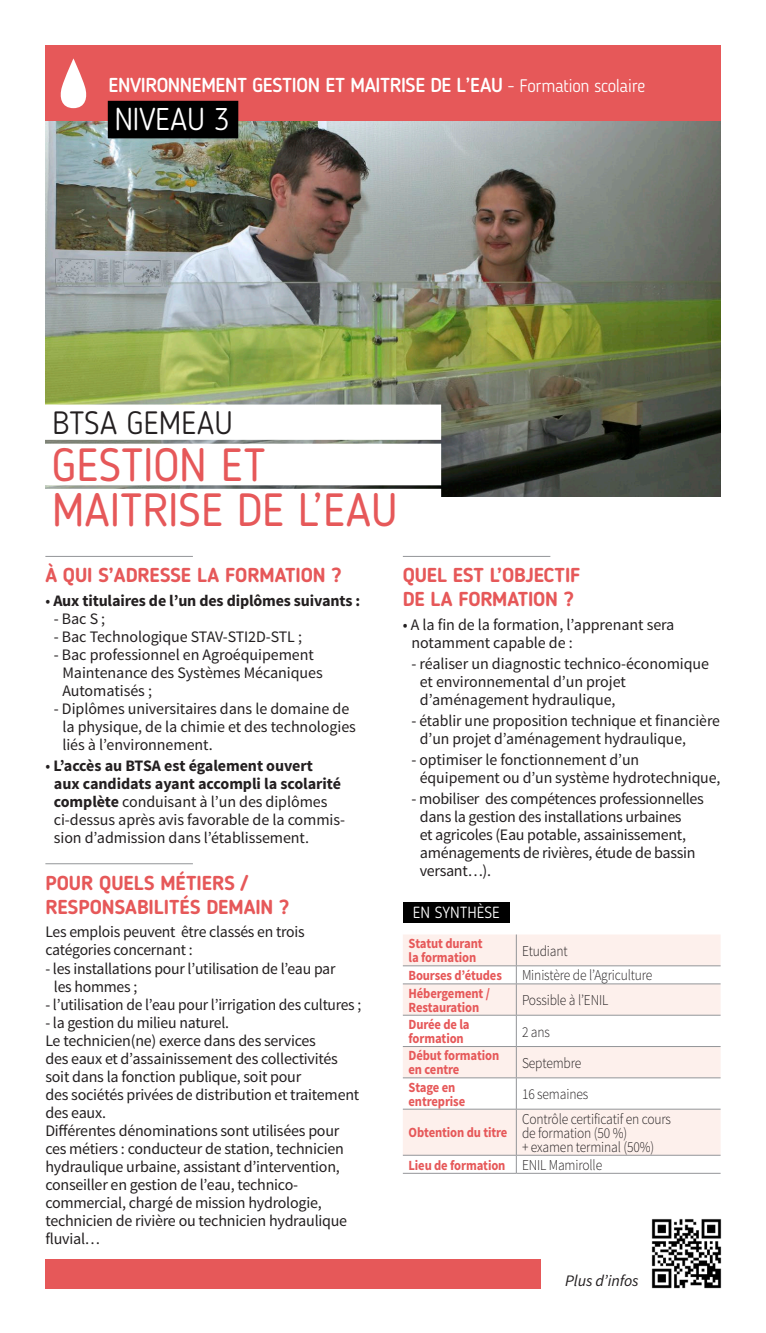
<style>
.page{position:relative;width:766px;height:1333px;background:#fff}
.page>*{position:absolute;margin:0;border:0;box-sizing:border-box;transform-origin:0 0}
.t1{font:46.2px "Blogger Sans";color:#e65859}
.t2{font:300 32px "Blogger Sans";color:#231f20}
.t3{font:300 31.2px "Blogger Sans";letter-spacing:-.01em;color:#fff}
.t4{font:700 20px/24px "Blogger Sans";letter-spacing:-.005em;color:#e65859}
.t5{font:500 20px "Blogger Sans";letter-spacing:-.02em;color:#fff}
.t6{font:16px/18px "Source Sans Pro";letter-spacing:-.015em;color:#231f20}
.t7{font:700 16px "Source Sans Pro";letter-spacing:-.01em;color:#231f20}
.t8{font:italic 16px "Source Sans Pro";letter-spacing:-.005em;color:#231f20}
.t9{font:300 16px "Blogger Sans";color:#fff}
.t10{font:300 15px/14px "Source Sans Pro";letter-spacing:-.01em;color:#231f20;scale:.9 1}
.t11{font:700 14px/14px "Source Sans Pro";letter-spacing:-.01em;color:#e65859;scale:.9 1}
.s1{font-weight:300;font-size:18px}
.s2{font-weight:400}
.s3{font-weight:700}
</style>
<div class="page">
<div style="left:45px;top:45px;width:675px;height:77px;background:#e65859"></div>
<img style="left:45px;top:122px;width:675px;height:374px">
<hr style="left:45px;top:556px;width:148px;height:1px;background:#939598">
<hr style="left:45px;top:863px;width:148px;height:1px;background:#939598">
<div style="left:44px;top:404px;width:397px;height:36px;background:#fff"></div>
<div style="left:44px;top:443px;width:397px;height:42px;background:#fff"></div>
<div style="left:44px;top:489px;width:397px;height:41px;background:#fff"></div>
<div style="left:108px;top:101px;width:130px;height:37px;background:#000"></div>
<div style="left:45px;top:1259px;width:495px;height:29px;background:#e65859"></div>
<hr style="left:403px;top:556px;width:147px;height:1px;background:#939598">
<svg style="left:60px;top:58px;width:27px;height:50px"></svg>
<div style="left:403px;top:934px;width:317px;height:220px;background:#fdf0ec"></div>
<svg style="left:403px;top:966px;width:317px;height:142px"></svg>
<hr style="left:516px;top:934px;width:1px;height:31px;background:#939598">
<hr style="left:403px;top:965px;width:113px;height:1px;background:#939598">
<hr style="left:516px;top:965px;width:204px;height:1px;background:#939598">
<svg style="left:516px;top:966px;width:1px;height:17px"></svg>
<hr style="left:403px;top:983px;width:113px;height:1px;background:#939598">
<hr style="left:516px;top:983px;width:204px;height:1px;background:#939598">
<hr style="left:516px;top:984px;width:1px;height:30px;background:#939598">
<hr style="left:403px;top:1014px;width:113px;height:1px;background:#939598">
<hr style="left:516px;top:1014px;width:204px;height:1px;background:#939598">
<hr style="left:516px;top:1015px;width:1px;height:31px;background:#939598">
<hr style="left:403px;top:1046px;width:113px;height:1px;background:#939598">
<hr style="left:516px;top:1046px;width:204px;height:1px;background:#939598">
<hr style="left:516px;top:1046px;width:1px;height:31px;background:#939598">
<hr style="left:403px;top:1077px;width:113px;height:1px;background:#939598">
<hr style="left:516px;top:1077px;width:204px;height:1px;background:#939598">
<hr style="left:516px;top:1078px;width:1px;height:30px;background:#939598">
<hr style="left:516px;top:1109px;width:1px;height:45px;background:#939598">
<svg style="left:403px;top:1155px;width:317px;height:17px"></svg>
<hr style="left:403px;top:1108px;width:113px;height:1px;background:#939598">
<hr style="left:516px;top:1108px;width:204px;height:1px;background:#939598">
<hr style="left:403px;top:1172px;width:113px;height:1px;background:#939598">
<hr style="left:516px;top:1172px;width:204px;height:1px;background:#939598">
<hr style="left:403px;top:1154px;width:113px;height:1px;background:#939598">
<hr style="left:516px;top:1154px;width:204px;height:1px;background:#939598">
<div style="left:403px;top:902px;width:106px;height:21px;background:#000"></div>
<img style="left:651px;top:1219px;width:71px;height:70px">
<p class="t5" style="left:108px;top:73px;width:538px">ENVIRONNEMENT GESTION ET MAITRISE DE L’EAU <span class="s1">- Formation scolaire</span></p>
<p class="t3" style="left:114px;top:101px;width:116px">NIVEAU 3</p>
<p class="t2" style="left:52px;top:404px;width:182px">BTSA GEMEAU</p>
<p class="t1" style="left:52px;top:437px;width:215px">GESTION ET</p>
<p class="t1" style="left:52px;top:482px;width:347px">MAITRISE DE L’EAU</p>
<p class="t4" style="left:45px;top:563px;width:297px">À QUI S’ADRESSE LA FORMATION ?</p>
<p class="t7" style="left:45px;top:590px;width:316px"><span class="s2">•</span> Aux titulaires de l’un des diplômes suivants :</p>
<p class="t6" style="left:54px;top:610px;width:53px">- Bac S ;</p>
<p class="t6" style="left:54px;top:628px;width:249px">- Bac Technologique STAV-STI2D-STL ;</p>
<p class="t6" style="left:62px;top:646px;width:262px;text-indent:-9px">- Bac professionnel en Agroéquipement<br>Maintenance des Systèmes Mécaniques<br>Automatisés ;</p>
<p class="t6" style="left:62px;top:700px;width:295px;text-indent:-9px">- Diplômes universitaires dans le domaine de la physique, de la chimie et des technologies liés à l’environnement.</p>
<p class="t6" style="left:54px;top:757px;width:293px;text-indent:-9px">• <span class="s3">L’accès au BTSA est également ouvert<br>aux candidats ayant accompli la scolarité complète</span> conduisant à l’un des diplômes ci-dessus après avis favorable de la commis&shy;sion d’admission dans l’établissement.</p>
<p class="t4" style="left:45px;top:870px;width:245px">POUR QUELS MÉTIERS /<br>RESPONSABILITÉS DEMAIN ?</p>
<p class="t6" style="left:45px;top:923px;width:261px">Les emplois peuvent être classés en trois catégories concernant :</p>
<p class="t6" style="left:54px;top:959px;width:283px;text-indent:-9px">- les installations pour l’utilisation de l’eau par les hommes ;</p>
<p class="t6" style="left:45px;top:995px;width:317px">- l’utilisation de l’eau pour l’irrigation des cultures ;</p>
<p class="t6" style="left:45px;top:1013px;width:185px">- la gestion du milieu naturel.</p>
<p class="t6" style="left:45px;top:1031px;width:315px">Le technicien(ne) exerce dans des services<br>des eaux et d’assainissement des collectivités soit dans la fonction publique, soit pour<br>des sociétés privées de distribution et traitement des eaux.</p>
<p class="t6" style="left:45px;top:1121px;width:303px">Différentes dénominations sont utilisées pour ces métiers : conducteur de station, technicien hydraulique urbaine, assistant d’intervention, conseiller en gestion de l’eau, technico&shy;commercial, chargé de mission hydrologie, technicien de rivière ou technicien hydraulique fluvial…</p>
<p class="t4" style="left:403px;top:563px;width:179px">QUEL EST L’OBJECTIF<br>DE LA FORMATION ?</p>
<p class="t6" style="left:411px;top:616px;width:264px;text-indent:-9px">• A la fin de la formation, l’apprenant sera notamment capable de :</p>
<p class="t6" style="left:420px;top:655px;width:290px;text-indent:-9px">- réaliser un diagnostic technico-économique et environnemental d’un projet d’aménagement hydraulique,</p>
<p class="t6" style="left:420px;top:711px;width:301px;text-indent:-9px">- établir une proposition technique et financière d’un projet d’aménagement hydraulique,</p>
<p class="t6" style="left:420px;top:750px;width:302px;text-indent:-9px">- optimiser le fonctionnement d’un équipement ou d’un système hydrotechnique,</p>
<p class="t6" style="left:420px;top:789px;width:285px;text-indent:-9px">- mobiliser des compétences professionnelles dans la gestion des installations urbaines<br>et agricoles (Eau potable, assainissement, aménagements de rivières, étude de bassin versant…).</p>
<p class="t9" style="left:412px;top:903px;width:88px">EN SYNTHÈSE</p>
<p class="t11" style="left:408px;top:937px;width:84px">Statut durant la formation</p>
<p class="t10" style="left:522px;top:943px;width:52px">Etudiant</p>
<p class="t11" style="left:408px;top:968px;width:105px">Bourses d’études</p>
<p class="t10" style="left:522px;top:968px;width:146px">Ministère de l’Agriculture</p>
<p class="t11" style="left:408px;top:986px;width:92px">Hébergement /<br>Restauration</p>
<p class="t10" style="left:522px;top:993px;width:97px">Possible à l’ENIL</p>
<p class="t11" style="left:408px;top:1017px;width:69px">Durée de la formation</p>
<p class="t10" style="left:522px;top:1024px;width:33px">2 ans</p>
<p class="t11" style="left:408px;top:1049px;width:102px">Début formation en centre</p>
<p class="t10" style="left:522px;top:1055px;width:67px">Septembre</p>
<p class="t11" style="left:408px;top:1080px;width:64px">Stage en entreprise</p>
<p class="t10" style="left:522px;top:1087px;width:75px">16 semaines</p>
<p class="t11" style="left:408px;top:1126px;width:111px">Obtention du titre</p>
<p class="t10" style="left:522px;top:1111px;width:167px">Contrôle certificatif en cours de formation (50 %)<br>+ examen terminal (50%)</p>
<p class="t11" style="left:408px;top:1158px;width:109px">Lieu de formation</p>
<p class="t10" style="left:522px;top:1157px;width:91px">ENIL Mamirolle</p>
<p class="t8" style="left:565px;top:1270px;width:75px">Plus d’infos</p>
</div>
